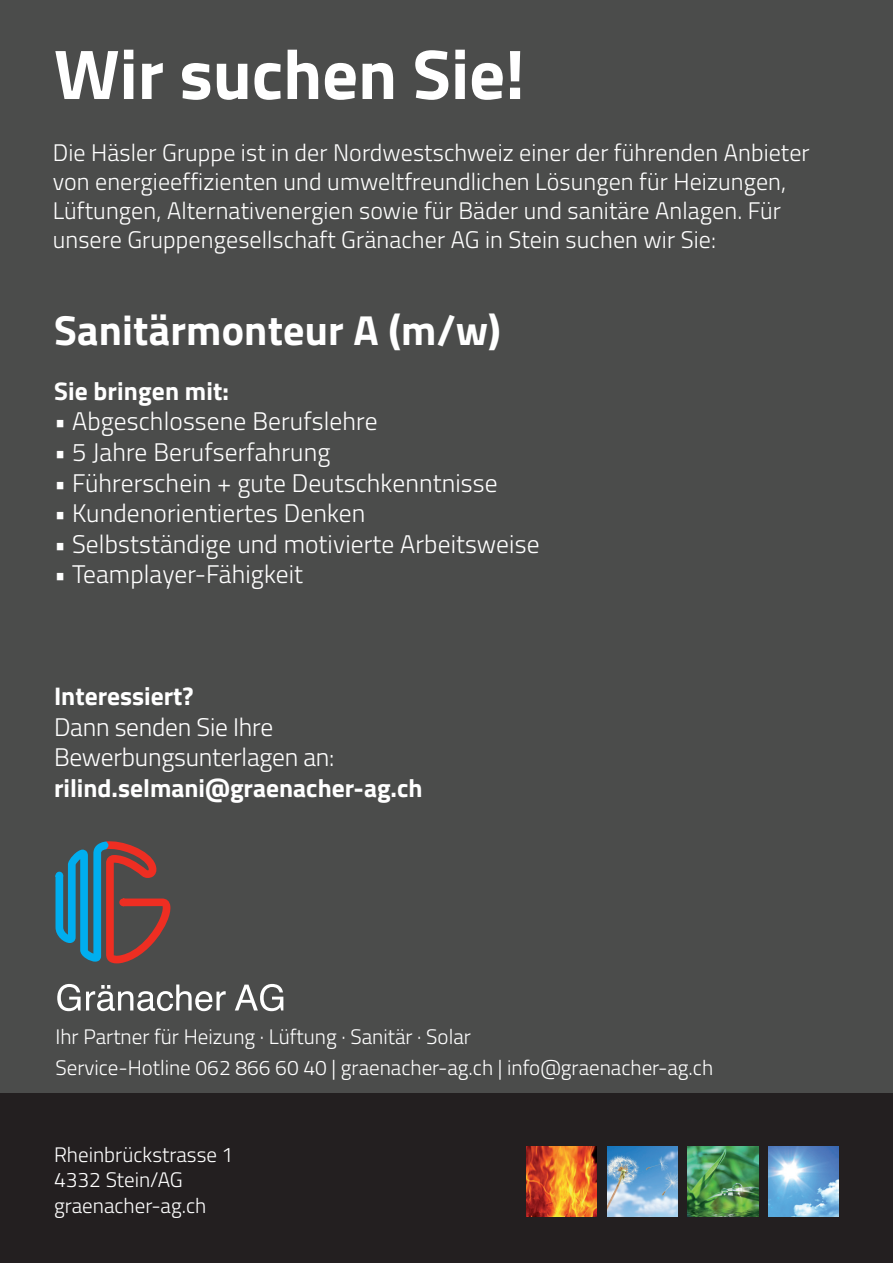
<style>
.page{position:relative;width:893px;height:1263px;background:#fff}
.page>*{position:absolute;margin:0;border:0;box-sizing:border-box;transform-origin:0 0}
.t1{font:700 70.5px "Titillium Web";color:#fff}
.t2{font:700 42px "Titillium Web";letter-spacing:.005em;color:#fff}
.t3{font:300 25.5px/30.6px "Titillium Web";letter-spacing:.005em;color:#fff}
.t4{font:700 25.5px "Titillium Web";color:#fff}
.t5{font:300 24px/28.8px "Titillium Web";letter-spacing:.005em;color:#fff}
.t6{font:300 21px/25.2px "Titillium Web";color:#fff}
</style>
<div class="page">
<div style="left:0;top:0;width:893px;height:1094px;background:#4b4c4b"></div>
<div style="left:0;top:1094px;width:893px;height:169px;background:#231f20"></div>
<svg style="left:57px;top:984px;width:169px;height:27px"></svg>
<svg style="left:235px;top:984px;width:48px;height:27px"></svg>
<svg style="left:56px;top:841px;width:116px;height:122px;background:#585b66"></svg>
<img style="left:526px;top:1146px;width:71px;height:71px">
<img style="left:607px;top:1146px;width:70px;height:71px">
<img style="left:768px;top:1146px;width:71px;height:71px">
<img style="left:688px;top:1146px;width:70px;height:71px">
<h1 class="t1" style="left:54px;top:20px;width:472px">Wir suchen Sie!</h1>
<p class="t5" style="left:53px;top:137px;width:758px">Die Häsler Gruppe ist in der Nordwestschweiz einer der führenden Anbieter von energieeffizienten und umweltfreundlichen Lösungen für Heizungen, Lüftungen, Alternativenergien sowie für Bäder und sanitäre Anlagen. Für unsere Gruppengesellschaft Gränacher AG in Stein suchen wir Sie:</p>
<h2 class="t2" style="left:54px;top:298px;width:448px">Sanitärmonteur A (m/w)</h2>
<p class="t4" style="left:54px;top:371px;width:177px">Sie bringen mit:</p>
<p class="t3" style="left:54px;top:405px;width:325px">• Abgeschlossene Berufslehre</p>
<p class="t3" style="left:54px;top:436px;width:278px">• 5 Jahre Berufserfahrung</p>
<p class="t3" style="left:54px;top:466px;width:445px">• Führerschein + gute Deutschkenntnisse</p>
<p class="t3" style="left:54px;top:497px;width:313px">• Kundenorientiertes Denken</p>
<p class="t3" style="left:54px;top:527px;width:487px">• Selbstständige und motivierte Arbeitsweise</p>
<p class="t3" style="left:54px;top:558px;width:251px">• Teamplayer-Fähigkeit</p>
<p class="t4" style="left:54px;top:677px;width:141px">Interessiert?</p>
<p class="t3" style="left:54px;top:710px;width:282px">Dann senden Sie Ihre<br>Bewerbungsunterlagen an:</p>
<p class="t4" style="left:54px;top:769px;width:370px">rilind.selmani@graenacher-ag.ch</p>
<p class="t6" style="left:55px;top:1019px;width:659px;line-height:31.7px">Ihr Partner für Heizung · Lüftung · Sanitär · Solar<br>Service-Hotline 062 866 60 40 | graenacher-ag.ch | info@graenacher-ag.ch</p>
<p class="t6" style="left:54px;top:1141px;width:181px">Rheinbrückstrasse 1<br>4332 Stein/AG graenacher-ag.ch</p>
</div>
